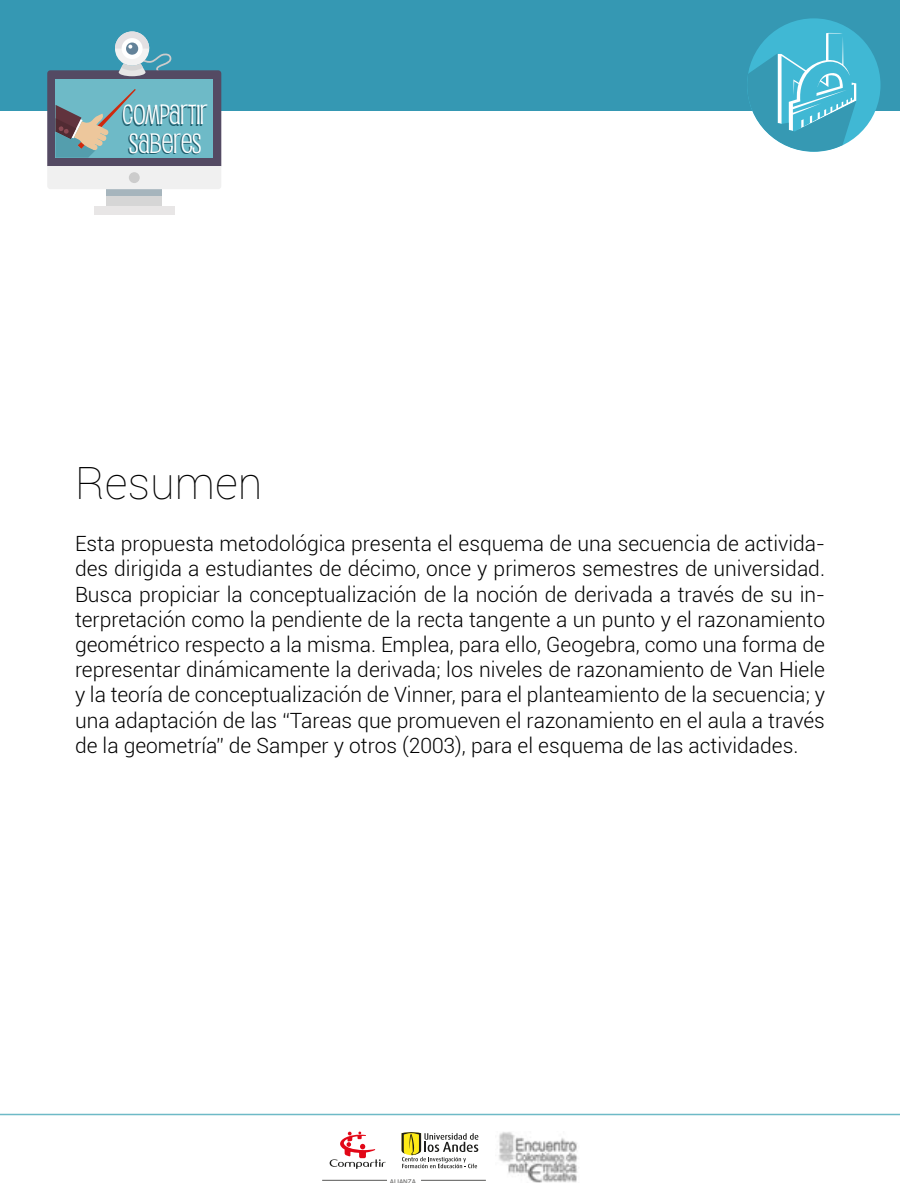
<style>
.page{position:relative;width:900px;height:1200px;background:#fff}
.page>*{position:absolute;margin:0;border:0;box-sizing:border-box;transform-origin:0 0}
.t1{font:100 45px "Roboto";color:#000}
.t2{font:27.3px/28.5px "Pupcat Rg";color:#fff}
.t3{font:300 21px/25.2px "Roboto";color:#000;text-align:justify}
.t4{font:500 7.05px "Helvetica Neue";color:#575756}
</style>
<div class="page">
<div style="left:0;top:0;width:900px;height:111px;background:#3598b3"></div>
<div style="left:107px;top:188px;width:55px;height:20px;background:#d6d6d6"></div>
<div style="left:94px;top:206px;width:81px;height:8px;background:#e8e6e6"></div>
<div style="left:107px;top:189px;width:55px;height:6px;background:#a6b5bd"></div>
<svg style="left:47px;top:31px;width:174px;height:158px"></svg>
<div style="left:747px;top:18px;width:134px;height:134px;background:#40b8d4;border-radius:50%"></div>
<svg style="left:747px;top:33px;width:109px;height:119px"></svg>
<hr style="left:0;top:1114px;width:900px;height:1px;background:#6ebac7">
<img style="left:498px;top:1132px;width:80px;height:51px">
<hr style="left:322px;top:1180px;width:65px;height:1px;background:#575756">
<hr style="left:421px;top:1180px;width:65px;height:1px;background:#575756">
<svg style="left:330px;top:1132px;width:56px;height:37px"></svg>
<svg style="left:402px;top:1132px;width:76px;height:36px"></svg>
<h2 class="t2" style="left:123px;top:99px;width:87px">COMPARTIR<br>SABERES</h2>
<h1 class="t1" style="left:75px;top:452px;width:189px">Resumen</h1>
<p class="t3" style="left:75px;top:530px;width:752px">Esta propuesta metodológica presenta el esquema de una secuencia de activida&shy;des dirigida a estudiantes de décimo, once y primeros semestres de universidad.<br>Busca propiciar la conceptualización de la noción de derivada a través de su in&shy;terpretación como la pendiente de la recta tangente a un punto y el razonamiento geométrico respecto a la misma. Emplea, para ello, Geogebra, como una forma de representar dinámicamente la derivada; los niveles de razonamiento de Van Hiele y la teoría de conceptualización de Vinner, para el planteamiento de la secuencia; y una adaptación de las “Tareas que promueven el razonamiento en el aula a través de la geometría” de Samper y otros (2003), para el esquema de las actividades.</p>
<p class="t4" style="left:390px;top:1177px;width:28px">ALIANZA</p>
</div>
